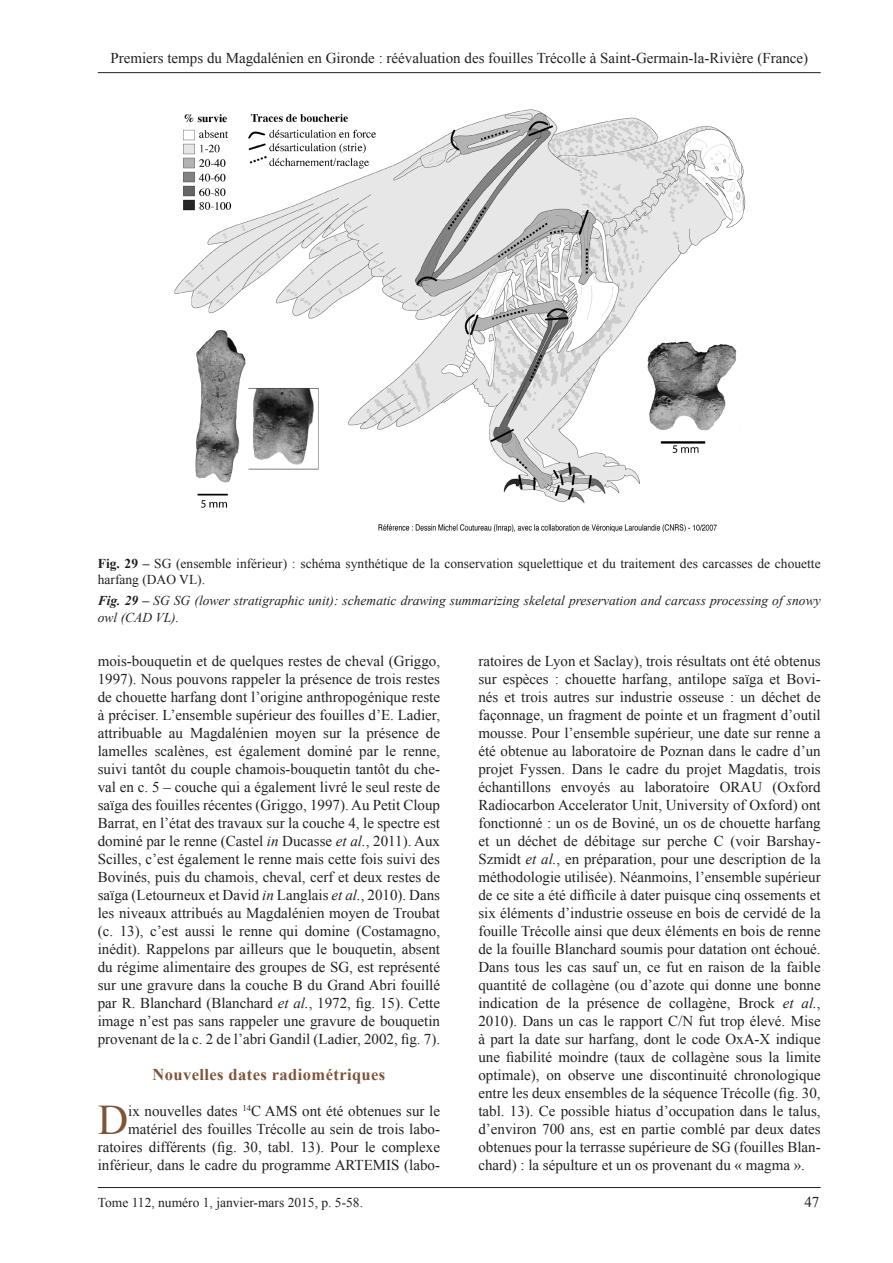
<style>
.page{position:relative;width:893px;height:1263px;background:#fff}
.page>*{position:absolute;margin:0;border:0;box-sizing:border-box;transform-origin:0 0}
.Normal_sans_retrait{font:42.15px "Times New Roman";color:#7e5439}
.Titre2{font:700 16.5px "Times New Roman";letter-spacing:.025em;color:#7e5439}
.Normal_sans_retrait-2{font:15px/18px "Times New Roman";color:#231f20;text-align:justify}
.Figures{font:13.5px/16.5px "Times New Roman";color:#231f20}
.Figures-2{font:italic 13.5px/16.5px "Times New Roman";color:#231f20}
.s1{font-weight:700}
.s2{font-style:italic}
</style>
<div class="page">
<hr style="left:98px;top:72px;width:723px;height:1px;background:#231f20">
<hr style="left:98px;top:1187px;width:723px;height:1px;background:#231f20">
<img style="left:174px;top:109px;width:572px;height:422px">
<p class="Normal_sans_retrait-2" style="left:110px;top:49px;width:699px">Premiers temps du Magdalénien en Gironde : réévaluation des fouilles Trécolle à Saint-Germain-la-Rivière (France)</p>
<p class="Figures" style="left:98px;top:555px;width:724px"><span class="s1">Fig. 29 –</span> SG (ensemble inférieur) : schéma synthétique de la conservation squelettique et du traitement des carcasses de chouette harfang (DAO VL).</p>
<p class="Figures-2" style="left:98px;top:592px;width:724px"><span class="s1">Fig. 29 –</span> SG SG (lower stratigraphic unit): schematic drawing summarizing skeletal preservation and carcass processing of snowy owl (CAD VL).</p>
<p class="Normal_sans_retrait-2" style="left:98px;top:652px;width:344px">mois-bouquetin et de quelques restes de cheval (Griggo, 1997). Nous pouvons rappeler la présence de trois restes de chouette harfang dont l’origine anthropogénique reste à préciser. L’ensemble supérieur des fouilles d’E. Ladier, attribuable au Magdalénien moyen sur la présence de lamelles scalènes, est également dominé par le renne, suivi tantôt du couple chamois-bouquetin tantôt du che&shy;val en c. 5 – couche qui a également livré le seul reste de saïga des fouilles récentes (Griggo, 1997). Au Petit Cloup Barrat, en l’état des travaux sur la couche 4, le spectre est dominé par le renne (Castel <span class="s2">in</span> Ducasse <span class="s2">et al.</span>, 2011). Aux Scilles, c’est également le renne mais cette fois suivi des Bovinés, puis du chamois, cheval, cerf et deux restes de saïga (Letourneux et David <span class="s2">in</span> Langlais <span class="s2">et al.</span>, 2010). Dans les niveaux attribués au Magdalénien moyen de Troubat (c. 13), c’est aussi le renne qui domine (Costamagno, inédit). Rappelons par ailleurs que le bouquetin, absent du régime alimentaire des groupes de SG, est représenté sur une gravure dans la couche B du Grand Abri fouillé par R. Blanchard (Blanchard <span class="s2">et al.</span>, 1972, fig. 15). Cette image n’est pas sans rappeler une gravure de bouquetin provenant de la c. 2 de l’abri Gandil (Ladier, 2002, fig. 7).</p>
<p class="Titre2" style="left:153px;top:1063px;width:234px">Nouvelles dates radiométriques</p>
<p class="Normal_sans_retrait" style="left:98px;top:1092px;width:32px">D</p>
<p class="Normal_sans_retrait-2" style="left:98px;top:1102px;width:344px;text-align:right">ix nouvelles dates <sup>14</sup>C AMS ont été obtenues sur le matériel des fouilles Trécolle au sein de trois labo&shy;ratoires différents (fig. 30, tabl. 13). Pour le complexe inférieur, dans le cadre du programme ARTEMIS (labo-</p>
<p class="Normal_sans_retrait-2" style="left:478px;top:652px;width:344px">ratoires de Lyon et Saclay), trois résultats ont été obtenus sur espèces : chouette harfang, antilope saïga et Bovi&shy;nés et trois autres sur industrie osseuse : un déchet de façonnage, un fragment de pointe et un fragment d’outil mousse. Pour l’ensemble supérieur, une date sur renne a été obtenue au laboratoire de Poznan dans le cadre d’un projet Fyssen. Dans le cadre du projet Magdatis, trois échantillons envoyés au laboratoire ORAU (Oxford Radiocarbon Accelerator Unit, University of Oxford) ont fonctionné : un os de Boviné, un os de chouette harfang et un déchet de débitage sur perche C (voir Barshay-Szmidt <span class="s2">et al.</span>, en préparation, pour une description de la méthodologie utilisée). Néanmoins, l’ensemble supérieur de ce site a été difficile à dater puisque cinq ossements et six éléments d’industrie osseuse en bois de cervidé de la fouille Trécolle ainsi que deux éléments en bois de renne de la fouille Blanchard soumis pour datation ont échoué.<br>Dans tous les cas sauf un, ce fut en raison de la faible quantité de collagène (ou d’azote qui donne une bonne indication de la présence de collagène, Brock <span class="s2">et al.</span>, 2010). Dans un cas le rapport C/N fut trop élevé. Mise à part la date sur harfang, dont le code OxA-X indique une fiabilité moindre (taux de collagène sous la limite optimale), on observe une discontinuité chronologique entre les deux ensembles de la séquence Trécolle (fig. 30, tabl. 13). Ce possible hiatus d’occupation dans le talus, d’environ 700 ans, est en partie comblé par deux dates obtenues pour la terrasse supérieure de SG (fouilles Blan&shy;chard) : la sépulture et un os provenant du « magma ».</p>
<p class="Figures" style="left:98px;top:1194px;width:267px">Tome 112, numéro 1, janvier-mars 2015, p. 5-58.</p>
<p class="Normal_sans_retrait-2" style="left:804px;top:1193px;width:16px">47</p>
</div>
